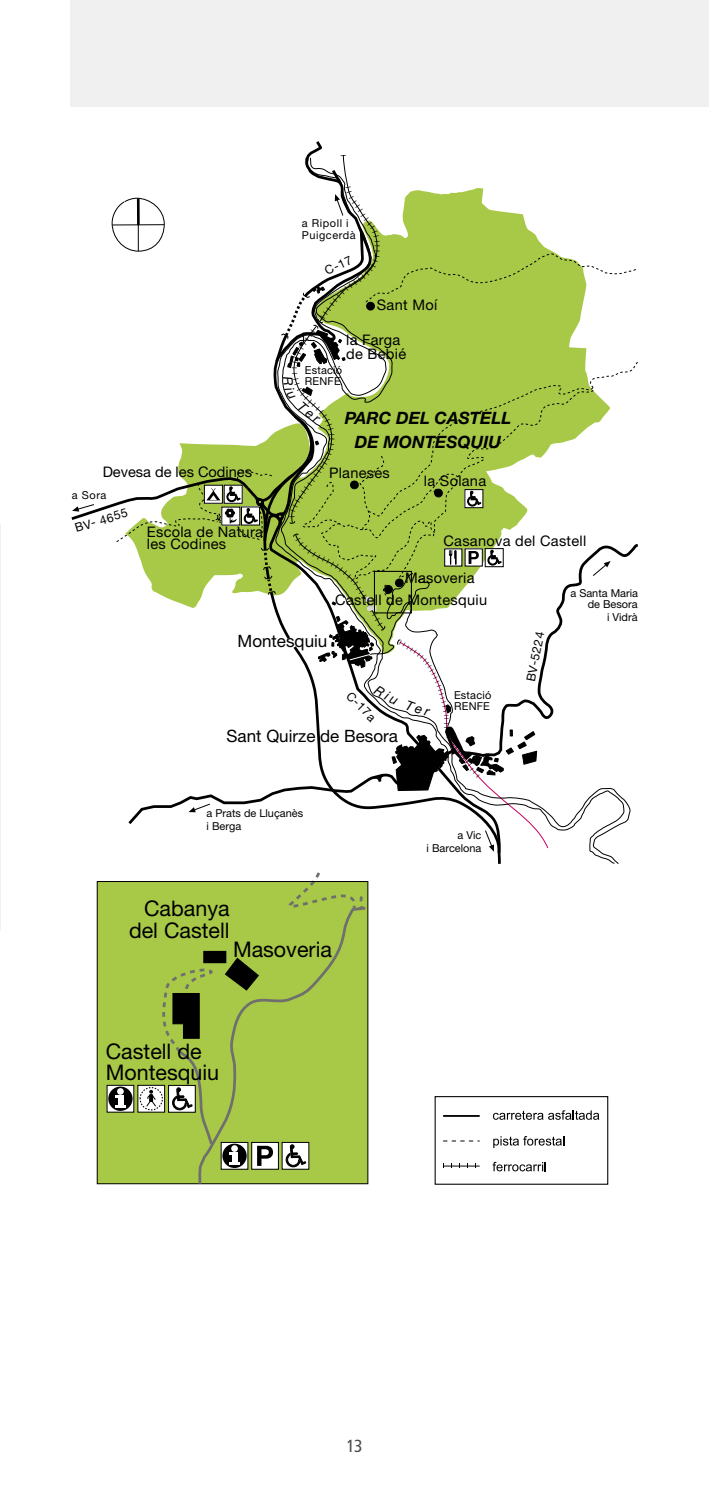
<style>
.page{position:relative;width:709px;height:1489px;background:#fff}
.page>*{position:absolute;margin:0;border:0;box-sizing:border-box;transform-origin:0 0}
.t1{font:21.5px/21.5px "Helvetica Neue LT Std";color:#000}
.t2{font:condensed 17.5px "Frutiger LT Std";color:#4a4a49}
.t3{font:17px "Helvetica Neue LT Std";color:#000}
.t4{font:italic 700 17px/24.2px "Helvetica Neue LT Std";color:#000;text-align:center}
.t5{font:14.5px/12.5px "Helvetica Neue LT Std";letter-spacing:.02em;color:#000}
.t6{font:14.5px "Helvetica Neue LT Std";color:#000}
.t7{font:12.25px "Helvetica Neue LT Std";color:#000}
.t8{font:11px/13px "Helvetica Neue LT Std";color:#000;text-align:right}
.t9{font:11px/11px "Helvetica Neue LT Std";letter-spacing:.02em;color:#000}
.t10{font:11px/12.2px "Helvetica Neue LT Std";letter-spacing:.05em;color:#000}
</style>
<div class="page">
<div style="left:71px;top:0;width:638px;height:107px;background:#f0f0f0"></div>
<div style="left:97px;top:881px;width:271px;height:302px;background:#a8c947"></div>
<svg style="left:197px;top:905px;width:171px;height:280px"></svg>
<div style="left:204px;top:951px;width:21px;height:11px;background:#000"></div>
<div style="left:203px;top:950px;width:23px;height:13px;border:2px solid #000"></div>
<div style="left:252px;top:1142px;width:26px;height:27px;background:#fff"></div>
<div style="left:251px;top:1141px;width:28px;height:28px;border:1px solid #000"></div>
<svg style="left:257px;top:1145px;width:16px;height:20px"></svg>
<svg style="left:223px;top:1143px;width:23px;height:24px"></svg>
<div style="left:221px;top:1141px;width:27px;height:28px;border:1px solid #000"></div>
<svg style="left:222px;top:1143px;width:25px;height:24px"></svg>
<div style="left:231px;top:1145px;width:7px;height:6px;background:#fff;border-radius:50%"></div>
<svg style="left:229px;top:1152px;width:8px;height:2px"></svg>
<div style="left:232px;top:1154px;width:5px;height:8px;background:#fff"></div>
<svg style="left:229px;top:1162px;width:11px;height:2px"></svg>
<svg style="left:139px;top:1086px;width:7px;height:24px"></svg>
<div style="left:140px;top:1086px;width:23px;height:24px;border:1px dashed #000;border-radius:50%"></div>
<svg style="left:109px;top:1086px;width:23px;height:24px"></svg>
<div style="left:107px;top:1084px;width:27px;height:28px;border:1px solid #000"></div>
<svg style="left:108px;top:1086px;width:24px;height:24px"></svg>
<div style="left:117px;top:1088px;width:7px;height:6px;background:#fff;border-radius:50%"></div>
<svg style="left:115px;top:1095px;width:8px;height:2px"></svg>
<div style="left:118px;top:1097px;width:5px;height:8px;background:#fff"></div>
<svg style="left:115px;top:1105px;width:11px;height:2px"></svg>
<svg style="left:224px;top:957px;width:35px;height:34px"></svg>
<svg style="left:278px;top:872px;width:88px;height:44px"></svg>
<svg style="left:284px;top:1143px;width:23px;height:24px"></svg>
<svg style="left:286px;top:1141px;width:20px;height:25px"></svg>
<svg style="left:146px;top:962px;width:69px;height:185px"></svg>
<svg style="left:492px;top:1161px;width:54px;height:10px"></svg>
<svg style="left:493px;top:1136px;width:71px;height:11px"></svg>
<svg style="left:493px;top:1110px;width:106px;height:9px"></svg>
<hr style="left:443px;top:1165px;width:36px;height:1px;background:#000">
<hr style="left:443px;top:1114px;width:36px;height:2px;background:#000">
<svg style="left:443px;top:1140px;width:36px;height:1px"></svg>
<div style="left:434px;top:1096px;width:174px;height:88px;border:1px solid #000"></div>
<svg style="left:71px;top:142px;width:567px;height:709px"></svg>
<p class="t10" style="left:302px;top:216px;width:55px">a Ripoll i<br>Puigcerdà</p>
<p class="t7" style="left:322px;top:265px;width:30px;rotate:-25deg">C-17</p>
<p class="t5" style="left:377px;top:298px;width:62px">Sant Moí</p>
<p class="t5" style="left:346px;top:332px;width:62px;line-height:14.5px">la Farga de Bebié</p>
<p class="t9" style="left:305px;top:364px;width:39px">Estació<br>RENFE</p>
<p class="t6" style="left:103px;top:463px;width:151px">Devesa de les Codines</p>
<p class="t8" style="left:72px;top:488px;width:36px">a Sora</p>
<p class="t7" style="left:73px;top:521px;width:56px;rotate:-17deg">BV- 4655</p>
<p class="t5" style="left:147px;top:525px;width:118px">Escola de Natura les Codines</p>
<p class="t4" style="left:345px;top:405px;width:168px">PARC DEL CASTELL<br>DE MONTESQUIU</p>
<p class="t5" style="left:329px;top:466px;width:62px">Planeses</p>
<p class="t5" style="left:424px;top:474px;width:64px">la Solana</p>
<p class="t5" style="left:443px;top:535px;width:144px">Casanova del Castell</p>
<p class="t5" style="left:405px;top:571px;width:71px">Masoveria</p>
<p class="t5" style="left:335px;top:593px;width:153px">Castell de Montesquiu</p>
<p class="t8" style="left:570px;top:587px;width:69px;line-height:11px">a Santa Maria de Besora</p>
<p class="t8" style="left:607px;top:610px;width:32px">i Vidrà</p>
<p class="t3" style="left:237px;top:631px;width:91px">Montesquiu</p>
<p class="t7" style="left:354px;top:688px;width:37px;rotate:45deg">C-17a</p>
<p class="t3" style="left:227px;top:725px;width:173px">Sant Quirze de Besora</p>
<p class="t8" style="left:206px;top:806px;width:98px;text-align:left">a Prats de Lluçanès i Berga</p>
<h1 class="t1" style="left:129px;top:897px;width:102px;text-align:right">Cabanya del Castell</h1>
<h1 class="t1" style="left:233px;top:938px;width:100px">Masoveria</h1>
<p class="t9" style="left:454px;top:689px;width:39px">Estació<br>RENFE</p>
<p class="t8" style="left:426px;top:828px;width:56px">a Vic<br>i Barcelona</p>
<h1 class="t1" style="left:106px;top:1039px;width:115px">Castell de<br>Montesquiu</h1>
<p class="t7" style="left:523px;top:680px;width:52px;rotate:-79deg">BV-5224</p>
<p class="t2" style="left:346px;top:1435px;width:18px">13</p>
</div>
